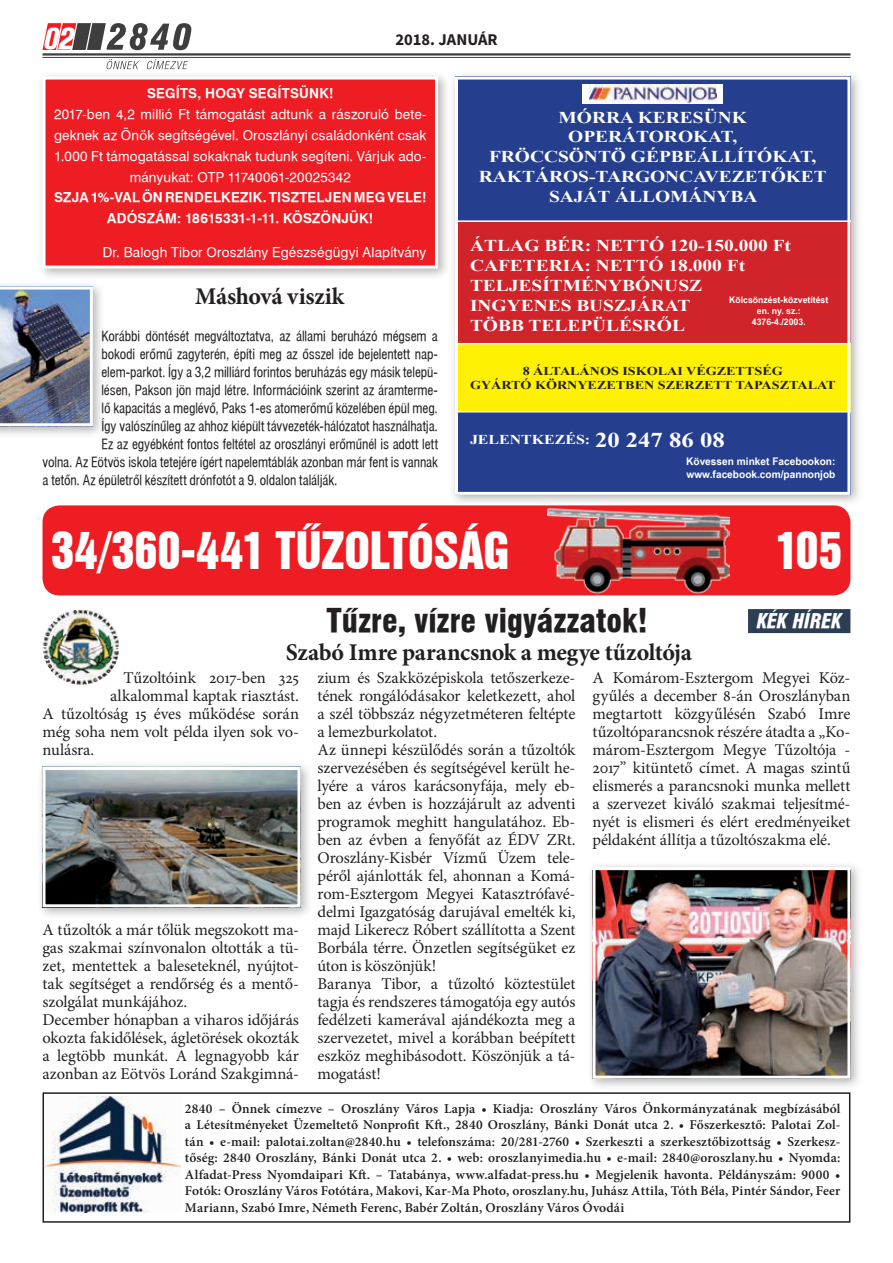
<style>
.page{position:relative;width:893px;height:1263px;background:#fff}
.page>*{position:absolute;margin:0;border:0;box-sizing:border-box;transform-origin:0 0}
.t1{font:46.5px "Swiss 921 PFL";color:#fff}
.t2{font:31.5px "Swiss 721 Blk Cn PFL";color:#231f20}
.t3{font:italic 700 30px "Akzidenz Grotesk Cn X PFL";color:#fff}
.t4{font:700 24px "Minion Pro";letter-spacing:-.015em;color:#231f20}
.t5{font:italic 19.5px "Swiss 721 Blk Cn PFL";letter-spacing:-.015em;color:#fff}
.t6{font:16.5px/18px "Minion Pro";letter-spacing:-.01em;color:#231f20}
.t7{font:700 16.5px/19.8px "Times New Roman";color:#fff;text-align:center;scale:1.18 1}
.t8{font:700 16.5px "Source Sans Pro";color:#231f20}
.t9{font:600 13.5px/16.5px "Minion Pro";letter-spacing:.01em;color:#231f20;text-align:justify}
.t10{font:13.5px "Swiss 721 Cn PFL";letter-spacing:-.005em;color:#231f20}
.t11{font:13.5px/21px "Swiss 721 PFL";letter-spacing:.01em;color:#fff;text-align:center}
.t12{font:700 13.5px/21px "Swiss 721 PFL";letter-spacing:.015em;color:#fff;text-align:center}
.t13{font:700 13.5px "Times New Roman";color:#fff;scale:1.18 1}
.t14{font:700 12px/14.4px "Times New Roman";color:#231f20;text-align:center;scale:1.18 1}
.t15{font:700 10.5px/12.6px "Arial Narrow";color:#fff;scale:1.18 1}
.t16{font:700 9px/10.8px "Arial Narrow";color:#fff;text-align:center;scale:1.18 1}
.s1{font-size:21px}
</style>
<div class="page">
<div style="left:449px;top:71px;width:414px;height:436px;background:#231f20;opacity:.33"></div>
<svg style="left:459px;top:344px;width:387px;height:147px;background:#8a924f"></svg>
<div style="left:459px;top:222px;width:387px;height:122px;background:#d1232a"></div>
<div style="left:459px;top:81px;width:387px;height:141px;background:#253f8e"></div>
<div style="left:583px;top:85px;width:140px;height:19px;background:#fff"></div>
<img style="left:589px;top:85px;width:127px;height:19px">
<div style="left:455px;top:77px;width:395px;height:418px;border:3px solid #fff"></div>
<div style="left:37px;top:71px;width:413px;height:210px;background:#231f20;opacity:.33"></div>
<div style="left:44px;top:78px;width:392px;height:189px;background:#ee1d23"></div>
<div style="left:43px;top:77px;width:395px;height:192px;border:3px solid #fff"></div>
<div style="left:748px;top:609px;width:102px;height:24px;background:#2d3d53"></div>
<img style="left:43px;top:609px;width:76px;height:76px">
<div style="left:43px;top:505px;width:807px;height:90px;background:#ee1d23;border-radius:17px"></div>
<img style="left:548px;top:508px;width:181px;height:88px">
<svg style="left:43px;top:23px;width:148px;height:27px"></svg>
<svg style="left:107px;top:59px;width:32px;height:10px"></svg>
<svg style="left:147px;top:59px;width:41px;height:10px"></svg>
<hr style="left:43px;top:53px;width:807px;height:3px;background:#3e3e3f">
<hr style="left:43px;top:57px;width:807px;height:1px;background:#3e3e3f">
<div style="left:37px;top:761px;width:275px;height:159px;background:#231f20;opacity:.33"></div>
<img style="left:47px;top:771px;width:249px;height:132px">
<div style="left:43px;top:767px;width:257px;height:140px;border:3px solid #fff"></div>
<div style="left:586px;top:861px;width:276px;height:230px;background:#231f20;opacity:.33"></div>
<img style="left:596px;top:871px;width:250px;height:204px">
<div style="left:592px;top:867px;width:258px;height:212px;border:3px solid #fff"></div>
<div style="left:0;top:281px;width:105px;height:157px;background:#231f20;opacity:.33"></div>
<img style="left:0;top:287px;width:93px;height:139px">
<img style="left:46px;top:1096px;width:135px;height:116px">
<div style="left:43px;top:1092px;width:807px;height:131px;border:2px solid #231f20"></div>
<h3 class="t3" style="left:43px;top:20px;width:32px">02</h3>
<p class="t8" style="left:395px;top:29px;width:104px">2018. JANUÁR</p>
<p class="t12" style="left:147px;top:82px;width:188px">SEGÍTS, HOGY SEGÍTSÜNK!</p>
<p class="t11" style="left:54px;top:103px;width:374px">2017-ben 4,2 millió Ft támogatást adtunk a rászoruló bete&shy;geknek az Önök segítségével. Oroszlányi családonként csak 1.000 Ft támogatással sokaknak tudunk segíteni. Várjuk ado&shy;mányukat: OTP 11740061-20025342</p>
<p class="t12" style="left:54px;top:187px;width:374px">SZJA 1%-VAL ÖN RENDELKEZIK. TISZTELJEN MEG VELE!<br>ADÓSZÁM: 18615331-1-11. KÖSZÖNJÜK!</p>
<p class="t11" style="left:103px;top:242px;width:325px">Dr. Balogh Tibor Oroszlány Egészségügyi Alapítvány</p>
<h3 class="t4" style="left:195px;top:279px;width:151px">Máshová viszik</h3>
<p class="t10" style="left:101px;top:327px;width:338px">Korábbi döntését megváltoztatva, az állami beruházó mégsem a</p>
<p class="t10" style="left:101px;top:345px;width:338px">bokodi erőmű zagyterén, építi meg az ősszel ide bejelentett nap-</p>
<p class="t10" style="left:101px;top:363px;width:338px">elem-parkot. Így a 3,2 milliárd forintos beruházás egy másik telepü-</p>
<p class="t10" style="left:101px;top:381px;width:338px">lésen, Pakson jön majd létre. Információink szerint az áramterme-</p>
<p class="t10" style="left:101px;top:399px;width:338px">lő kapacitás a meglévő, Paks 1-es atomerőmű közelében épül meg.</p>
<p class="t10" style="left:101px;top:417px;width:338px">Így valószínűleg az ahhoz kiépült távvezeték-hálózatot használhatja.</p>
<p class="t10" style="left:101px;top:435px;width:338px">Ez az egyébként fontos feltétel az oroszlányi erőműnél is adott lett</p>
<p class="t10" style="left:43px;top:453px;width:397px">volna. Az Eötvös iskola tetejére ígért napelemtáblák azonban már fent is vannak</p>
<p class="t10" style="left:43px;top:471px;width:296px">a tetőn. Az épületről készített drónfotót a 9. oldalon találják.</p>
<p class="t7" style="left:479px;top:107px;width:296px">MÓRRA KERESÜNK<br>OPERÁTOROKAT,<br>FRÖCCSÖNTÖ GÉPBEÁLLÍTÓKAT,<br>RAKTÁROS-TARGONCAVEZETŐKET<br>SAJÁT ÁLLOMÁNYBA</p>
<p class="t7" style="left:470px;top:236px;width:273px;text-align:left">ÁTLAG BÉR: NETTÓ 120-150.000 Ft<br>CAFETERIA: NETTÓ 18.000 Ft<br>TELJESÍTMÉNYBÓNUSZ<br>INGYENES BUSZJÁRAT<br>TÖBB TELEPÜLÉSRŐL</p>
<p class="t14" style="left:470px;top:363px;width:311px">8 ÁLTALÁNOS ISKOLAI VÉGZETTSÉG<br>GYÁRTÓ KÖRNYEZETBEN SZERZETT TAPASZTALAT</p>
<p class="t16" style="left:729px;top:294px;width:85px">Kölcsönzést-közvetítést en. ny. sz.:<br>4376-4./2003.</p>
<p class="t13" style="left:470px;top:430px;width:217px">JELENTKEZÉS: <span class="s1">20 247 86 08</span></p>
<p class="t15" style="left:686px;top:455px;width:128px">Kövessen minket Facebookon: www.facebook.com/pannonjob</p>
<h1 class="t1" style="left:51px;top:517px;width:460px">34/360-441 TŰZOLTÓSÁG</h1>
<h1 class="t1" style="left:774px;top:517px;width:69px">105</h1>
<h2 class="t2" style="left:327px;top:599px;width:323px">Tűzre, vízre vigyázzatok!</h2>
<h3 class="t4" style="left:286px;top:636px;width:408px">Szabó Imre parancsnok a megye tűzoltója</h3>
<p class="t6" style="left:124px;top:668px;width:177px">Tűzoltóink 2017-ben 325</p>
<p class="t6" style="left:110px;top:686px;width:191px">alkalommal kaptak riasztást.</p>
<p class="t6" style="left:43px;top:704px;width:258px">A tűzoltóság 15 éves működése során</p>
<p class="t6" style="left:43px;top:722px;width:258px">még soha nem volt példa ilyen sok vo-</p>
<p class="t6" style="left:43px;top:740px;width:53px">nulásra.</p>
<p class="t5" style="left:757px;top:608px;width:87px">KÉK HÍREK</p>
<p class="t6" style="left:317px;top:668px;width:259px">zium és Szakközépiskola tetőszerkeze&shy;tének rongálódásakor keletkezett, ahol a szél többszáz négyzetméteren feltépte a lemezburkolatot.<br>Az ünnepi készülődés során a tűzoltók szervezésében és segítségével került he&shy;lyére a város karácsonyfája, mely eb&shy;ben az évben is hozzájárult az adventi programok meghitt hangulatához. Eb&shy;ben az évben a fenyőfát az ÉDV ZRt.<br>Oroszlány-Kisbér Vízmű Üzem tele&shy;péről ajánlották fel, ahonnan a Komá&shy;rom-Esztergom Megyei Katasztrófavé&shy;delmi Igazgatóság darujával emelték ki, majd Likerecz Róbert szállította a Szent Borbála térre. Önzetlen segítségüket ez úton is köszönjük!<br>Baranya Tibor, a tűzoltó köztestület tagja és rendszeres támogatója egy autós fedélzeti kamerával ajándékozta meg a szervezetet, mivel a korábban beépített eszköz meghibásodott. Köszönjük a tá&shy;mogatást!</p>
<p class="t6" style="left:592px;top:668px;width:259px;text-align:justify">A Komárom-Esztergom Megyei Köz&shy;gyűlés a december 8-án Oroszlányban megtartott közgyűlésén Szabó Imre tűzoltóparancsnok részére átadta a „Ko&shy;márom-Esztergom Megye Tűzoltója - 2017” kitüntető címet. A magas szintű elismerés a parancsnoki munka mellett a szervezet kiváló szakmai teljesítmé&shy;nyét is elismeri és elért eredményeiket példaként állítja a tűzoltószakma elé.</p>
<p class="t6" style="left:43px;top:920px;width:258px">A tűzoltók a már tőlük megszokott ma&shy;gas szakmai színvonalon oltották a tü&shy;zet, mentettek a baleseteknél, nyújtot&shy;tak segítséget a rendőrség és a mentő&shy;szolgálat munkájához.<br>December hónapban a viharos időjárás okozta fakidőlések, ágletörések okozták a legtöbb munkát. A legnagyobb kár azonban az Eötvös Loránd Szakgimná-</p>
<p class="t9" style="left:185px;top:1100px;width:657px">2840 – Önnek címezve – Oroszlány Város Lapja • Kiadja: Oroszlány Város Önkormányzatának megbízásából a Létesítményeket Üzemeltető Nonprofit Kft., 2840 Oroszlány, Bánki Donát utca 2. • Főszerkesztő: Palotai Zol&shy;tán • e-mail: palotai.zoltan@2840.hu • telefonszáma: 20/281-2760 • Szerkeszti a szerkesztőbizottság • Szerkesz&shy;tőség: 2840 Oroszlány, Bánki Donát utca 2. • web: oroszlanyimedia.hu • e-mail: 2840@oroszlany.hu • Nyomda:<br>Alfadat-Press Nyomdaipari Kft. – Tatabánya, www.alfadat-press.hu • Megjelenik havonta. Példányszám: 9000 • Fotók: Oroszlány Város Fotótára, Makovi, Kar-Ma Photo, oroszlany.hu, Juhász Attila, Tóth Béla, Pintér Sándor, Feer Mariann, Szabó Imre, Németh Ferenc, Babér Zoltán, Oroszlány Város Óvodái</p>
</div>
